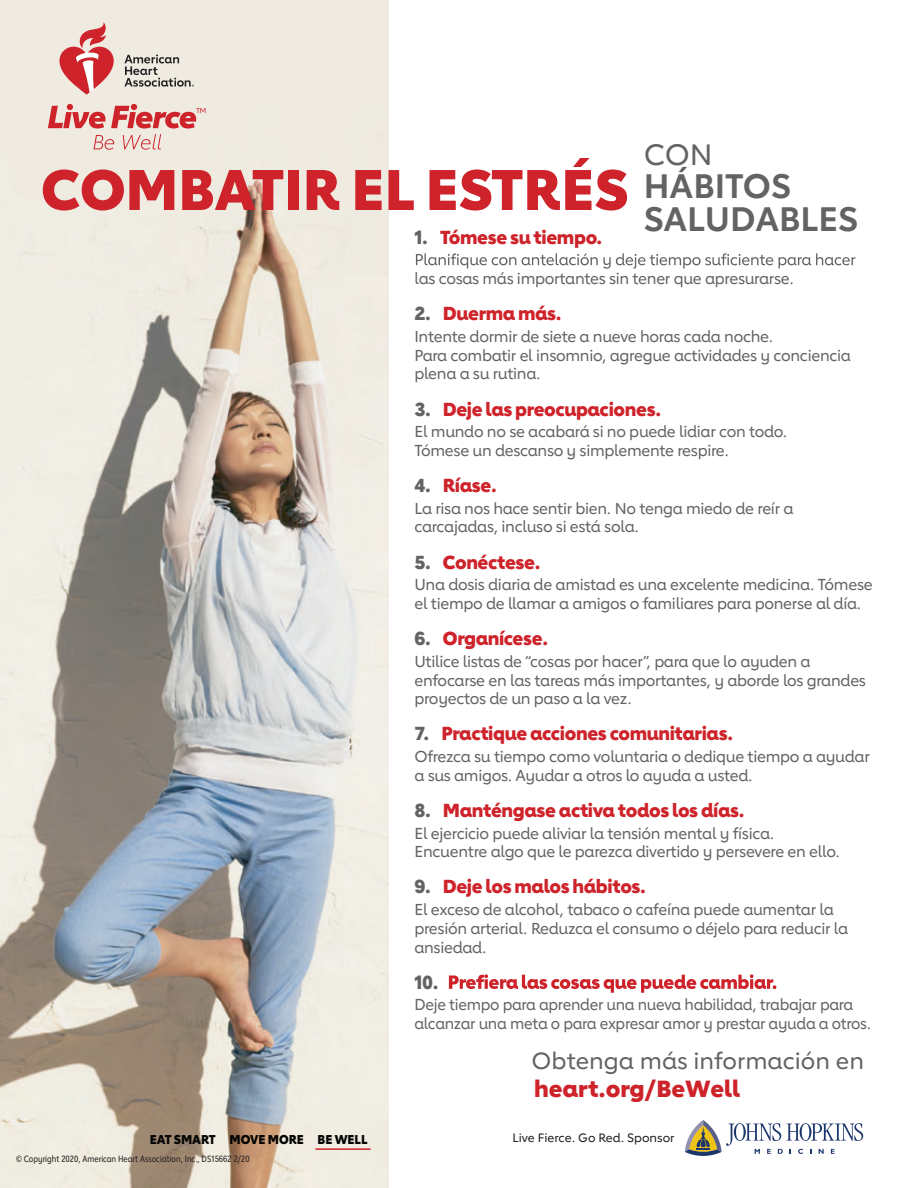
<style>
.page{position:relative;width:918px;height:1188px;background:#fff}
.page>*{position:absolute;margin:0;border:0;box-sizing:border-box;transform-origin:0 0}
.t1{font:800 56.25px "Lub Dub";color:#ce232a}
.t2{font:700 33.75px/33px "Lub Dub";color:#636366}
.t3{font:500 29.25px "Lub Dub";color:#636366}
.t4{font:500 23.25px "Lub Dub";color:#636366}
.t5{font:800 23.25px "Lub Dub";color:#ce232a}
.t6{font:800 18.75px "Lub Dub";letter-spacing:-.02em;color:#ce232a}
.t7{font:800 18.75px "Lub Dub";color:#636366}
.t8{font:500 15.75px/18.9px "Lub Dub";letter-spacing:-.02em;color:#636366}
.t9{font:500 15.75px/18.9px "Lub Dub";letter-spacing:-.02em;color:#636366;scale:.95 1}
.t10{font:800 12.75px "Lub Dub";color:#040503;scale:.94 1}
.t11{font:500 12px "Lub Dub";color:#211e1e}
.t12{font:9px "Lub Dub Condensed";color:#231f20}
.s1{color:#636366}
</style>
<div class="page">
<img style="left:0;top:0;width:389px;height:1188px">
<svg style="left:416px;top:253px;width:439px;height:16px"></svg>
<svg style="left:449px;top:974px;width:327px;height:19px"></svg>
<hr style="left:315px;top:1148px;width:56px;height:2px;background:#ce232a">
<svg style="left:124px;top:54px;width:70px;height:33px;background:#c1bdb5"></svg>
<svg style="left:56px;top:22px;width:60px;height:73px;background:#e39b98"></svg>
<svg style="left:48px;top:104px;width:158px;height:46px;background:#e7b7b1"></svg>
<svg style="left:684px;top:1120px;width:179px;height:36px"></svg>
<h3 class="t3" style="left:644px;top:137px;width:70px">CON</h3>
<h2 class="t2" style="left:644px;top:169px;width:216px">HÁBITOS<br>SALUDABLES</h2>
<h1 class="t1" style="left:41px;top:156px;width:588px">COMBATIR EL ESTRÉS</h1>
<p class="t6" style="left:414px;top:225px;width:189px"><span class="s1">1.</span> Tómese su tiempo.</p>
<p class="t8" style="left:414px;top:269px;width:381px">las cosas más importantes sin tener que apresurarse.</p>
<p class="t6" style="left:414px;top:302px;width:149px"><span class="s1">2.</span> Duerma más.</p>
<p class="t8" style="left:414px;top:327px;width:438px">Intente dormir de siete a nueve horas cada noche.<br>Para combatir el insomnio, agregue actividades y conciencia plena a su rutina.</p>
<p class="t6" style="left:414px;top:397px;width:248px"><span class="s1">3.</span> Deje las preocupaciones.</p>
<p class="t8" style="left:414px;top:422px;width:375px">El mundo no se acabará si no puede lidiar con todo.<br>Tómese un descanso y simplemente respire.</p>
<p class="t6" style="left:414px;top:474px;width:84px"><span class="s1">4.</span> Ríase.</p>
<p class="t8" style="left:414px;top:498px;width:381px">La risa nos hace sentir bien. No tenga miedo de reír a carcajadas, incluso si está sola.</p>
<p class="t6" style="left:414px;top:550px;width:128px"><span class="s1">5.</span> Conéctese.</p>
<p class="t8" style="left:414px;top:575px;width:460px">Una dosis diaria de amistad es una excelente medicina. Tómese el tiempo de llamar a amigos o familiares para ponerse al día.</p>
<p class="t6" style="left:414px;top:627px;width:135px"><span class="s1">6.</span> Organícese.</p>
<p class="t8" style="left:414px;top:651px;width:453px">Utilice listas de “cosas por hacer”, para que lo ayuden a enfocarse en las tareas más importantes, y aborde los grandes proyectos de un paso a la vez.</p>
<p class="t6" style="left:414px;top:722px;width:320px"><span class="s1">7.</span> Practique acciones comunitarias.</p>
<p class="t8" style="left:414px;top:747px;width:457px">Ofrezca su tiempo como voluntaria o dedique tiempo a ayudar a sus amigos. Ayudar a otros lo ayuda a usted.</p>
<p class="t6" style="left:414px;top:799px;width:332px"><span class="s1">8.</span> Manténgase activa todos los días.</p>
<p class="t8" style="left:414px;top:823px;width:427px">El ejercicio puede aliviar la tensión mental y física.<br>Encuentre algo que le parezca divertido y persevere en ello.</p>
<p class="t6" style="left:414px;top:875px;width:233px"><span class="s1">9.</span> Deje los malos hábitos.</p>
<p class="t8" style="left:414px;top:900px;width:435px">El exceso de alcohol, tabaco o cafeína puede aumentar la presión arterial. Reduzca el consumo o déjelo para reducir la ansiedad.</p>
<p class="t7" style="left:414px;top:971px;width:26px">10.</p>
<p class="t9" style="left:414px;top:995px;width:482px">Deje tiempo para aprender una nueva habilidad, trabajar para alcanzar una meta o para expresar amor y prestar ayuda a otros.</p>
<h3 class="t4" style="left:532px;top:1047px;width:334px">Obtenga más información en</h3>
<h3 class="t5" style="left:534px;top:1074px;width:207px">heart.org/BeWell</h3>
<p class="t10" style="left:150px;top:1132px;width:233px">EAT SMART MOVE MORE BE WELL</p>
<p class="t11" style="left:513px;top:1130px;width:164px">Live Fierce. Go Red. Sponsor</p>
<p class="t12" style="left:16px;top:1154px;width:235px">© Copyright 2020, American Heart Association, Inc., DS15662 2/20</p>
</div>
